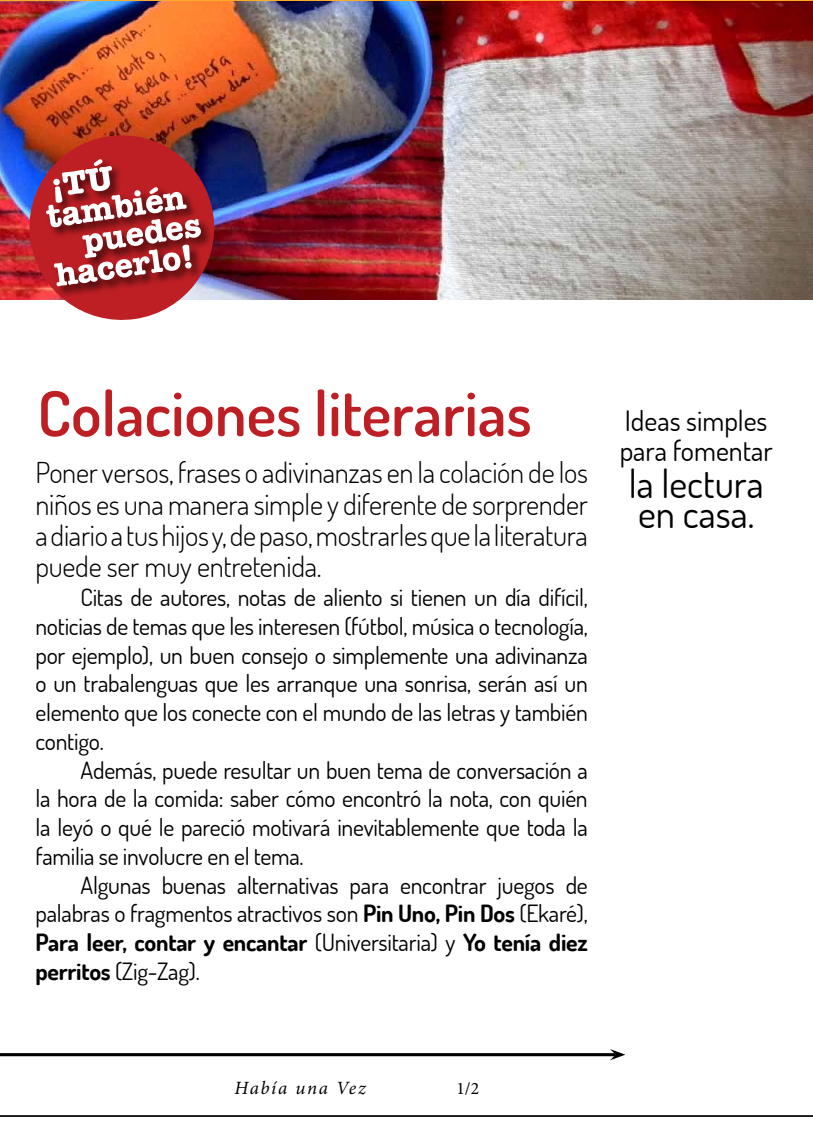
<style>
.page{position:relative;width:813px;height:1125px;background:#fff}
.page>*{position:absolute;margin:0;border:0;box-sizing:border-box;transform-origin:0 0}
.t1{font:600 62.12px "Terminal Dosis";color:#be1f24}
.t2{font:38.75px/30.9px "Terminal Dosis";color:#000}
.t3{font:300 28.75px/31.2px "Terminal Dosis";letter-spacing:-.01em;color:#000;text-align:justify}
.t4{font:28.12px/30px "Terminal Dosis";color:#000}
.t5{font:23.75px/28.8px "Terminal Dosis";letter-spacing:-.01em;color:#000;text-align:justify}
.t6{font:italic 18.75px "Minion Pro";letter-spacing:.09em;color:#000}
.t7{font:17.5px "Minion Pro";color:#000}
.s1{font-weight:700}
</style>
<div class="page">
<img style="left:0;top:1px;width:812px;height:299px">
<img style="left:23px;top:129px;width:197px;height:191px">
<div style="left:45px;top:158px;width:168px;height:141px;background:#000;opacity:.65"></div>
<svg style="left:46px;top:159px;width:155px;height:127px"></svg>
<hr style="left:0;top:1053px;width:615px;height:3px;background:#000">
<svg style="left:610px;top:1049px;width:15px;height:11px"></svg>
<hr style="left:0;top:1115px;width:812px;height:2px;background:#000">
<h1 class="t1" style="left:38px;top:373px;width:495px">Colaciones literarias</h1>
<p class="t3" style="left:35px;top:457px;width:554px">Poner versos, frases o adivinanzas en la colación de los niños es una manera simple y diferente de sorprender a diario a tus hijos y, de paso, mostrarles que la literatura puede ser muy entretenida.</p>
<p class="t5" style="left:35px;top:582px;width:554px;text-indent:45px">Citas de autores, notas de aliento si tienen un día difícil, noticias de temas que les interesen (fútbol, música o tecnología, por ejemplo), un buen consejo o simplemente una adivinanza o un trabalenguas que les arranque una sonrisa, serán así un elemento que los conecte con el mundo de las letras y también contigo.</p>
<p class="t5" style="left:35px;top:755px;width:554px;text-indent:45px">Además, puede resultar un buen tema de conversación a la hora de la comida: saber cómo encontró la nota, con quién la leyó o qué le pareció motivará inevitablemente que toda la familia se involucre en el tema.</p>
<p class="t5" style="left:35px;top:870px;width:554px;text-indent:45px">Algunas buenas alternativas para encontrar juegos de palabras o fragmentos atractivos son <span class="s1">Pin Uno, Pin Dos</span> (Ekaré), <span class="s1">Para leer, contar y encantar</span> (Universitaria) y <span class="s1">Yo tenía diez perritos</span> (Zig-Zag).</p>
<p class="t4" style="left:619px;top:405px;width:155px">Ideas simples para fomentar</p>
<h2 class="t2" style="left:628px;top:467px;width:136px">la lectura en casa.</h2>
<p class="t6" style="left:234px;top:1076px;width:133px">Había una Vez</p>
<p class="t7" style="left:456px;top:1077px;width:24px">1/2</p>
</div>
